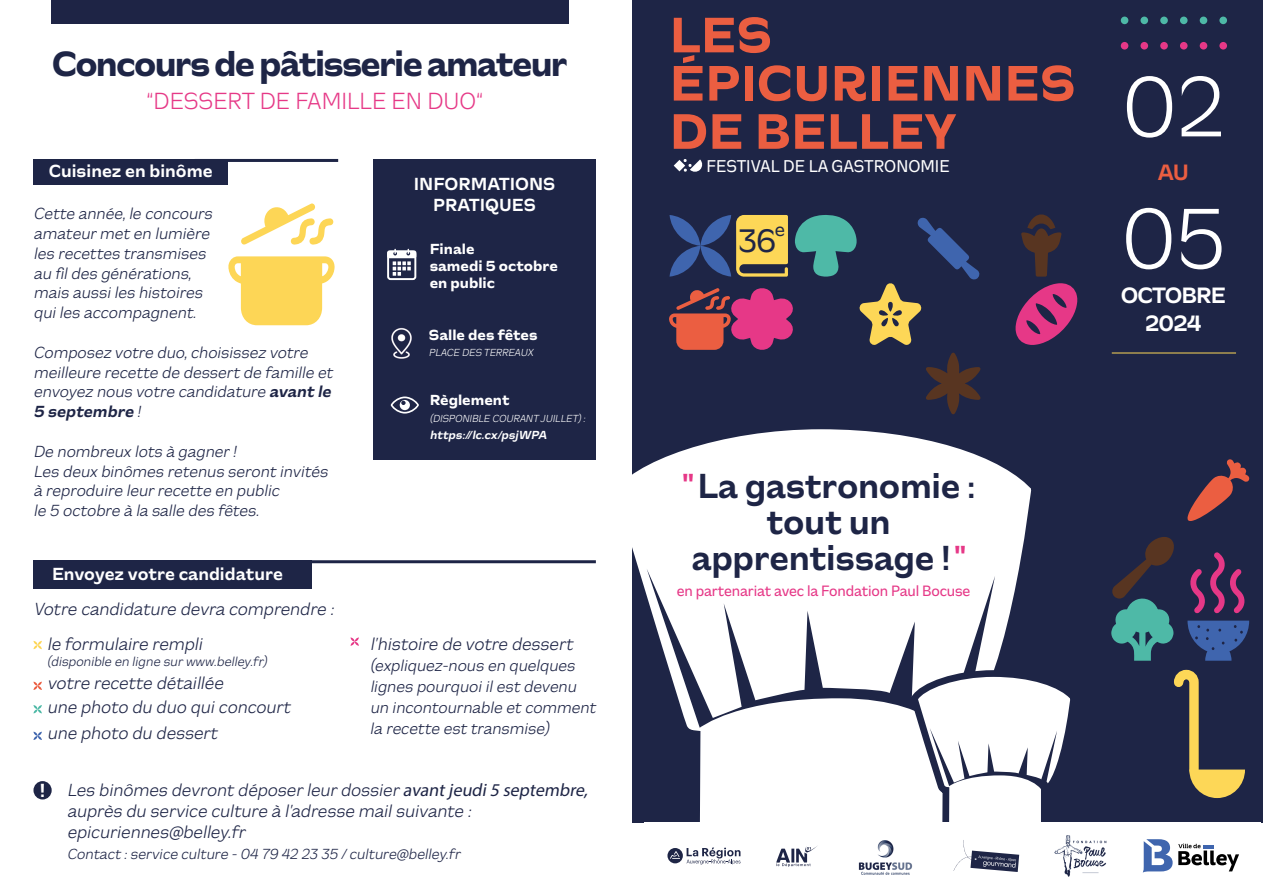
<style>
.page{position:relative;width:1263px;height:893px;background:#fff}
.page>*{position:absolute;margin:0;border:0;box-sizing:border-box;transform-origin:0 0}
.t1{font:300 87.6px "CA Slalom";color:#fff}
.t2{font:800 51.15px/48.2px "CA Slalom";color:#eb5e41}
.t3{font:800 36px "CA Slalom";letter-spacing:-.05em;color:#1e2546}
.t4{font:700 35.7px/35.7px "CA Slalom";letter-spacing:-.01em;color:#1e2546;text-align:center}
.t5{font:33.45px "CA Slalom";color:#1e2546}
.t6{font:300 24px "CA Slalom";color:#e63987}
.t7{font:700 22.8px/27.5px "CA Slalom";letter-spacing:-.04em;color:#fff;text-align:center}
.t8{font:700 22.8px "CA Slalom";color:#eb5e41}
.t9{font:19.5px "CA Slalom";color:#1e2546}
.t10{font:800 19.5px "CA Slalom";color:#fff}
.t11{font:italic 300 18px/21px "CA Slalom";color:#1e2546}
.t12{font:700 18px/21.6px "CA Slalom";color:#fff;text-align:center}
.t13{font:17.55px "CA Slalom";color:#fff}
.t14{font:italic 300 16.5px/19.8px "CA Slalom";color:#1e2546}
.t15{font:15.45px "CA Slalom";letter-spacing:-.01em;color:#e63887}
.t16{font:italic 300 15px "CA Slalom";color:#1e2546}
.t17{font:800 15px/17px "CA Slalom";color:#fff}
.t18{font:italic 300 13.5px "CA Slalom";color:#1e2546}
.t19{font:italic 700 12px "CA Slalom";color:#fff}
.t20{font:italic 300 10.5px "CA Slalom";color:#fff}
.s1{font-weight:700}
.s2{font-family:"Myriad Pro";font-weight:400}
.s3{color:#e63887}
</style>
<div class="page">
<div style="left:373px;top:159px;width:223px;height:300px;background:#1e2546"></div>
<div style="left:633px;top:0;width:630px;height:822px;background:#1e2546"></div>
<svg style="left:633px;top:165px;width:399px;height:658px"></svg>
<svg style="left:647px;top:569px;width:348px;height:182px;fill:#fff"></svg>
<hr style="left:1112px;top:353px;width:124px;height:1px;background:#fdd757">
<div style="left:1219px;top:42px;width:8px;height:8px;background:#e63887;border-radius:50%"></div>
<div style="left:1180px;top:42px;width:7px;height:8px;background:#e63887;border-radius:50%"></div>
<div style="left:1200px;top:42px;width:7px;height:8px;background:#e63887;border-radius:50%"></div>
<div style="left:1160px;top:42px;width:8px;height:8px;background:#e63887;border-radius:50%"></div>
<div style="left:1121px;top:42px;width:7px;height:8px;background:#e63887;border-radius:50%"></div>
<div style="left:1140px;top:42px;width:8px;height:8px;background:#e63887;border-radius:50%"></div>
<div style="left:1219px;top:17px;width:8px;height:7px;background:#4eb9a7;border-radius:50%"></div>
<div style="left:1180px;top:17px;width:7px;height:7px;background:#4eb9a7;border-radius:50%"></div>
<div style="left:1200px;top:17px;width:7px;height:7px;background:#4eb9a7;border-radius:50%"></div>
<div style="left:1160px;top:17px;width:8px;height:7px;background:#4eb9a7;border-radius:50%"></div>
<div style="left:1121px;top:17px;width:7px;height:7px;background:#4eb9a7;border-radius:50%"></div>
<div style="left:1140px;top:17px;width:8px;height:7px;background:#4eb9a7;border-radius:50%"></div>
<svg style="left:674px;top:159px;width:29px;height:13px"></svg>
<svg style="left:1021px;top:214px;width:41px;height:63px"></svg>
<svg style="left:1015px;top:283px;width:62px;height:62px"></svg>
<svg style="left:669px;top:215px;width:312px;height:200px"></svg>
<svg style="left:1187px;top:459px;width:63px;height:62px"></svg>
<svg style="left:1111px;top:537px;width:139px;height:261px"></svg>
<div style="left:644px;top:822px;width:617px;height:69px;background:#fff"></div>
<svg style="left:1178px;top:844px;width:61px;height:27px"></svg>
<svg style="left:1142px;top:839px;width:30px;height:34px"></svg>
<svg style="left:776px;top:846px;width:41px;height:21px"></svg>
<img style="left:858px;top:840px;width:52px;height:34px">
<img style="left:1064px;top:840px;width:43px;height:37px">
<svg style="left:667px;top:847px;width:73px;height:17px"></svg>
<svg style="left:905px;top:667px;width:175px;height:205px"></svg>
<div style="left:51px;top:0;width:518px;height:23px;background:#1e2445"></div>
<div style="left:387px;top:251px;width:29px;height:29px;border:2px solid #fff;border-radius:2px"></div>
<div style="left:387px;top:251px;width:29px;height:7px;background:#fff;border-radius:2px"></div>
<svg style="left:393px;top:249px;width:4px;height:6px"></svg>
<svg style="left:406px;top:249px;width:4px;height:6px"></svg>
<svg style="left:393px;top:261px;width:18px;height:15px"></svg>
<img style="left:391px;top:327px;width:21px;height:32px">
<hr style="left:195px;top:159px;width:143px;height:3px;background:#1e2546">
<div style="left:33px;top:159px;width:195px;height:26px;background:#1e2546"></div>
<hr style="left:199px;top:560px;width:397px;height:3px;background:#1e2546">
<svg style="left:33px;top:641px;width:9px;height:8px"></svg>
<svg style="left:33px;top:682px;width:9px;height:8px"></svg>
<svg style="left:350px;top:637px;width:9px;height:9px"></svg>
<svg style="left:33px;top:705px;width:9px;height:8px"></svg>
<svg style="left:33px;top:732px;width:9px;height:8px"></svg>
<div style="left:33px;top:560px;width:279px;height:29px;background:#1e2546"></div>
<svg style="left:228px;top:256px;width:107px;height:69px"></svg>
<svg style="left:241px;top:204px;width:92px;height:41px"></svg>
<div style="left:33px;top:781px;width:19px;height:18px;background:#1e2546;border-radius:50%"></div>
<svg style="left:391px;top:396px;width:28px;height:18px"></svg>
<h3 class="t3" style="left:52px;top:36px;width:518px">Concours de pâtisserie amateur</h3>
<h3 class="t6" style="left:147px;top:85px;width:338px">“DESSERT DE FAMILLE EN DUO“</h3>
<p class="t12" style="left:49px;top:159px;width:165px">Cuisinez en binôme</p>
<p class="t14" style="left:33px;top:203px;width:184px">Cette année,le concours amateurmeten lumière les recettes transmises au ldes générations, mais aussiles histoires quiles accompagnent.</p>
<p class="t14" style="left:34px;top:342px;width:304px">Composez votre duo,choisissez votre meilleure recette de dessertde famille et envoyez nous votre candidature <span class="s1">avant le 5 septembre</span> !</p>
<p class="t14" style="left:34px;top:441px;width:299px">De nombreux lots à gagner!<br>Les deux binômes retenus serontinvités à reproduire leurrecette en public<br>le 5 octobre à la salle des fêtes.</p>
<p class="t12" style="left:52px;top:562px;width:232px">Envoyez votre candidature</p>
<p class="t11" style="left:33px;top:598px;width:306px">Votre candidature devra comprendre :</p>
<p class="t11" style="left:47px;top:633px;width:161px">le formulaire rempli</p>
<p class="t18" style="left:47px;top:653px;width:224px">(disponible en ligne surwww.belley.fr)</p>
<p class="t11" style="left:47px;top:672px;width:182px">votre recette détaillée</p>
<p class="t11" style="left:47px;top:696px;width:249px">une photo du duo quiconcourt</p>
<p class="t11" style="left:47px;top:722px;width:176px">une photo du dessert</p>
<p class="t12" style="left:414px;top:172px;width:143px">INFORMATIONS<br>PRATIQUES</p>
<p class="t17" style="left:430px;top:240px;width:130px">Finale<br>samedi 5 octobre en public</p>
<p class="t17" style="left:429px;top:326px;width:110px">Salle des fêtes</p>
<p class="t20" style="left:429px;top:345px;width:108px">PLACE DES TERREAUX</p>
<p class="t17" style="left:430px;top:391px;width:81px">Règlement</p>
<p class="t20" style="left:430px;top:412px;width:160px">(DISPONIBLE COURANT JUILLET):</p>
<p class="t19" style="left:430px;top:426px;width:121px">https://lc.cx/psjWPA</p>
<p class="t11" style="left:370px;top:633px;width:208px">l’histoire de votre dessert</p>
<p class="t14" style="left:370px;top:654px;width:231px;line-height:21px">(expliquez-nous en quelques lignes pourquoiilestdevenu un incontournable etcomment la recette esttransmise)</p>
<p class="t10" style="left:40px;top:775px;width:7px">!</p>
<p class="t11" style="left:67px;top:778px;width:526px">Les binômes devrontdéposerleurdossier<span class="s2">avantjeudi5 septembre, </span>auprès du service culture à l’adresse mailsuivante : epicuriennes@belley.fr</p>
<p class="t16" style="left:67px;top:843px;width:398px">Contact:service culture -04 79 42 23 35 /culture@belley.fr</p>
<h2 class="t2" style="left:669px;top:8px;width:407px">LES<br>ÉPICURIENNES<br>DE BELLEY</h2>
<p class="t13" style="left:706px;top:154px;width:245px">FESTIVAL DE LA GASTRONOMIE</p>
<h3 class="t5" style="left:738px;top:218px;width:39px">36</h3>
<p class="t9" style="left:775px;top:216px;width:12px">e</p>
<h1 class="t1" style="left:1122px;top:48px;width:104px">02</h1>
<h3 class="t8" style="left:1158px;top:156px;width:33px">AU</h3>
<h1 class="t1" style="left:1121px;top:179px;width:106px">05</h1>
<h3 class="t7" style="left:1121px;top:281px;width:107px">OCTOBRE<br>2024</h3>
<h3 class="t4" style="left:682px;top:466px;width:295px"><span class="s3">"</span>La gastronomie : tout un apprentissage !<span class="s3">"</span></h3>
<p class="t15" style="left:677px;top:580px;width:295px">en partenariat avec la Fondation Paul Bocuse</p>
</div>
